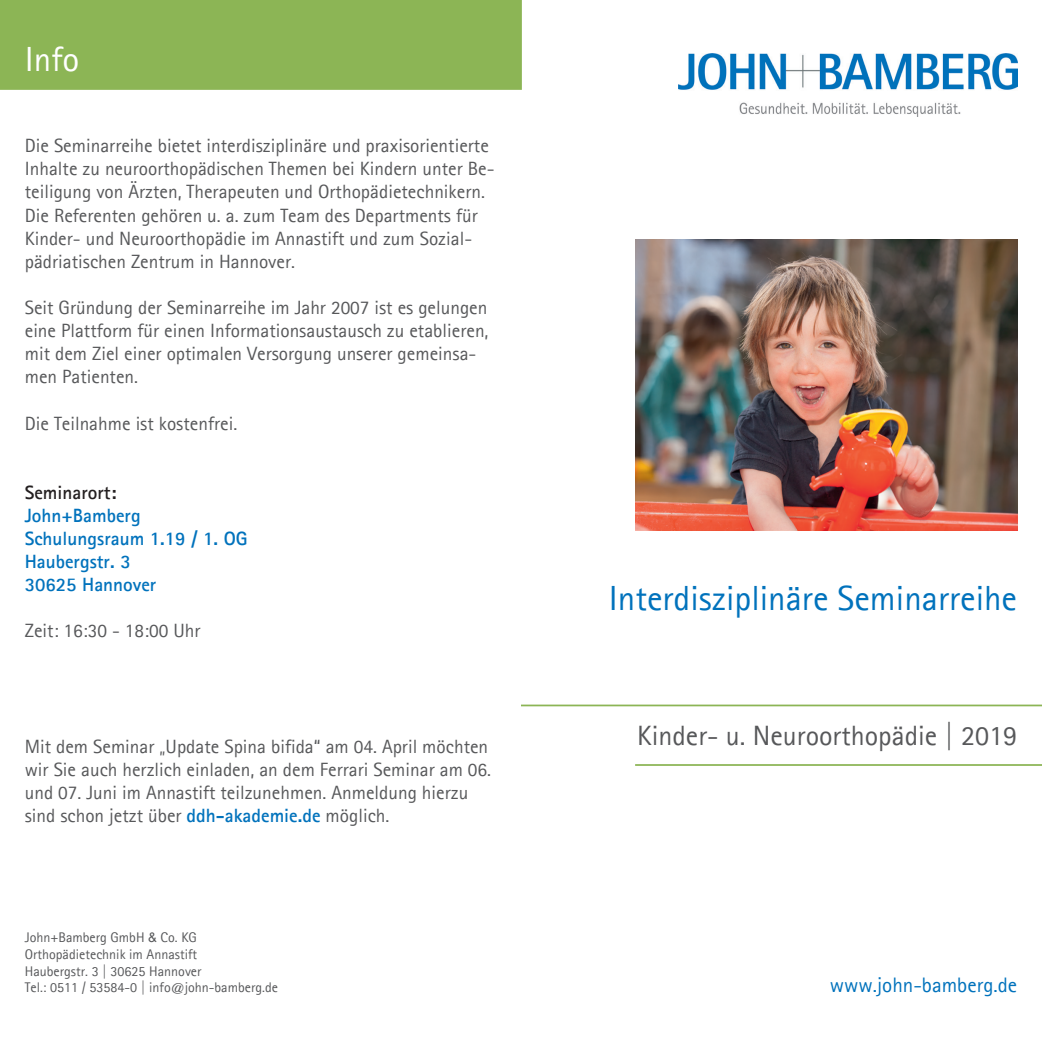
<style>
.page{position:relative;width:1042px;height:1042px;background:#fff}
.page>*{position:absolute;margin:0;border:0;box-sizing:border-box;transform-origin:0 0}
.t1{font:35px "Agfa Rotis Sans Serif";color:#0072bc}
.t2{font:35px "Agfa Rotis Sans Serif";color:#fff}
.t3{font:28px "Agfa Rotis Sans Serif";color:#57585a}
.t4{font:21px "Agfa Rotis Sans Serif";color:#0072bc}
.t5{font:19.25px/23.1px "Agfa Rotis Sans Serif";color:#57585a}
.t6{font:700 19.25px/23.1px "Agfa Rotis Sans Serif";color:#0072bc}
.t7{font:700 19.25px "Agfa Rotis Sans Serif";color:#231f20}
.t8{font:14px/16.8px "Agfa Rotis Sans Serif";color:#57585a}
.s1{font-weight:700;color:#0072bc}
.s2{font-family:"Arial";font-size:13.12px}
</style>
<div class="page">
<div style="left:0;top:0;width:522px;height:90px;background:#8cb555"></div>
<hr style="left:521px;top:704px;width:521px;height:2px;background:#8cb555">
<hr style="left:635px;top:764px;width:407px;height:2px;background:#8cb555">
<img style="left:678px;top:54px;width:339px;height:62px">
<img style="left:635px;top:239px;width:382px;height:291px">
<h1 class="t2" style="left:25px;top:39px;width:56px">Info</h1>
<p class="t5" style="left:25px;top:134px;width:471px">Die Seminarreihe bietet interdisziplinäre und praxisorientierte Inhalte zu neuroorthopädischen Themen bei Kindern unter Be&shy;teiligung von Ärzten, Therapeuten und Orthopädietechnikern.<br>Die Referenten gehören u. a. zum Team des Departments für Kinder- und Neuroorthopädie im Annastift und zum Sozial&shy;pädriatischen Zentrum in Hannover.</p>
<p class="t5" style="left:25px;top:296px;width:465px">Seit Gründung der Seminarreihe im Jahr 2007 ist es gelungen eine Plattform für einen Informationsaustausch zu etablieren, mit dem Ziel einer optimalen Versorgung unserer gemeinsa&shy;men Patienten.</p>
<p class="t5" style="left:25px;top:411px;width:214px">Die Teilnahme ist kostenfrei.</p>
<p class="t7" style="left:25px;top:480px;width:93px">Seminarort:</p>
<p class="t6" style="left:25px;top:503px;width:224px">John+Bamberg<br>Schulungsraum 1.19 / 1. OG<br>Haubergstr. 3<br>30625 Hannover</p>
<p class="t5" style="left:25px;top:619px;width:177px">Zeit: 16:30 - 18:00 Uhr</p>
<p class="t5" style="left:25px;top:734px;width:468px">Mit dem Seminar „Update Spina bifida“ am 04. April möchten wir Sie auch herzlich einladen, an dem Ferrari Seminar am 06. und 07. Juni im Annastift teilzunehmen. Anmeldung hierzu sind schon jetzt über <span class="s1">ddh-akademie.de</span> möglich.</p>
<p class="t8" style="left:25px;top:928px;width:255px">John+Bamberg GmbH <span class="s2">&amp;</span> Co. KG Orthopädietechnik im Annastift<br>Haubergstr. 3 | 30625 Hannover<br>Tel.: 0511 / 53584-0 | info@john-bamberg.de</p>
<h1 class="t1" style="left:609px;top:577px;width:410px">Interdisziplinäre Seminarreihe</h1>
<h2 class="t3" style="left:637px;top:719px;width:381px">Kinder- u. Neuroorthopädie | 2019</h2>
<p class="t4" style="left:830px;top:972px;width:189px">www.john-bamberg.de</p>
</div>
